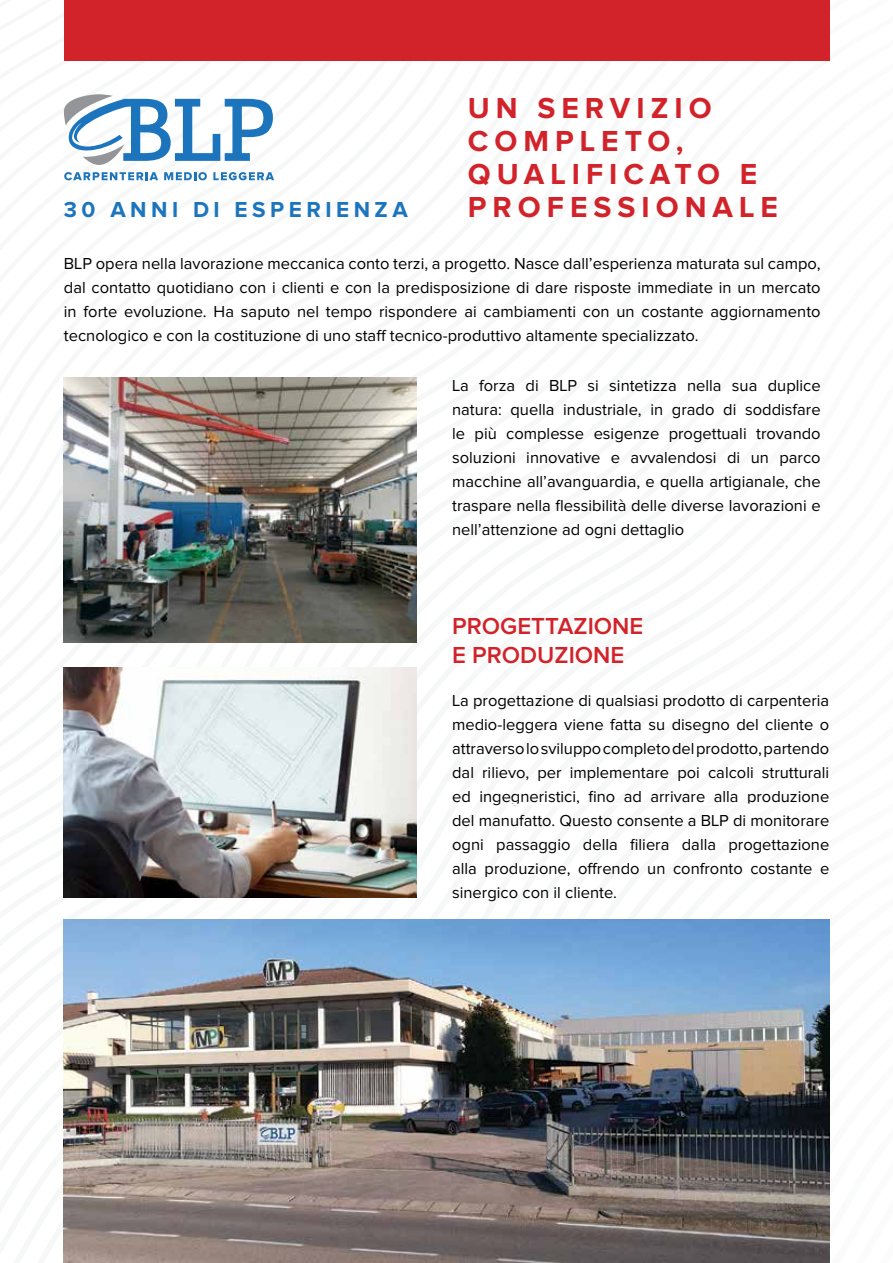
<style>
.page{position:relative;width:893px;height:1263px;background:#fff}
.page>*{position:absolute;margin:0;border:0;box-sizing:border-box;transform-origin:0 0}
.t1{font:700 30px/33px "Proxima Nova";letter-spacing:.2em;color:#d2232a}
.t2{font:600 24px/28.8px "Proxima Nova";color:#d2232a}
.t3{font:700 22.5px "Proxima Nova";letter-spacing:.2em;color:#1c75bc}
.t4{font:16.5px/24px "Proxima Nova";color:#000;text-align:justify}
</style>
<div class="page">
<img style="left:64px;top:378px;width:353px;height:265px">
<img style="left:64px;top:667px;width:353px;height:231px">
<div style="left:64px;top:0;width:765px;height:61px;background:#d2232a"></div>
<svg style="left:64px;top:172px;width:94px;height:8px"></svg>
<svg style="left:164px;top:172px;width:43px;height:8px"></svg>
<svg style="left:213px;top:172px;width:61px;height:8px"></svg>
<svg style="left:64px;top:94px;width:209px;height:71px"></svg>
<img style="left:64px;top:919px;width:765px;height:344px">
<h1 class="t1" style="left:468px;top:93px;width:291px">UN SERVIZIO<br>COMPLETO,<br>QUALIFICATO E</h1>
<h3 class="t3" style="left:64px;top:199px;width:345px">30 ANNI DI ESPERIENZA</h3>
<h1 class="t1" style="left:468px;top:192px;width:312px">PROFESSIONALE</h1>
<p class="t4" style="left:64px;top:252px;width:758px">BLP opera nella lavorazione meccanica conto terzi, a progetto. Nasce dall’esperienza maturata sul campo, dal contatto quotidiano con i clienti e con la predisposizione di dare risposte immediate in un mercato in forte evoluzione. Ha saputo nel tempo rispondere ai cambiamenti con un costante aggiornamento tecnologico e con la costituzione di uno staff tecnico-produttivo altamente specializzato.</p>
<p class="t4" style="left:452px;top:374px;width:370px">La forza di BLP si sintetizza nella sua duplice natura: quella industriale, in grado di soddisfare le più complesse esigenze progettuali trovando soluzioni innovative e avvalendosi di un parco macchine all’avanguardia, e quella artigianale, che traspare nella flessibilità delle diverse lavorazioni e nell’attenzione ad ogni dettaglio</p>
<h2 class="t2" style="left:452px;top:612px;width:193px">PROGETTAZIONE<br>E PRODUZIONE</h2>
<p class="t4" style="left:452px;top:689px;width:379px">La progettazione di qualsiasi prodotto di carpenteria medio-leggera viene fatta su disegno del cliente o attraverso lo sviluppo completo del prodotto, partendo dal rilievo, per implementare poi calcoli strutturali ed ingegneristici, fino ad arrivare alla produzione del manufatto. Questo consente a BLP di monitorare ogni passaggio della filiera dalla progettazione alla produzione, offrendo un confronto costante e sinergico con il cliente.</p>
</div>
